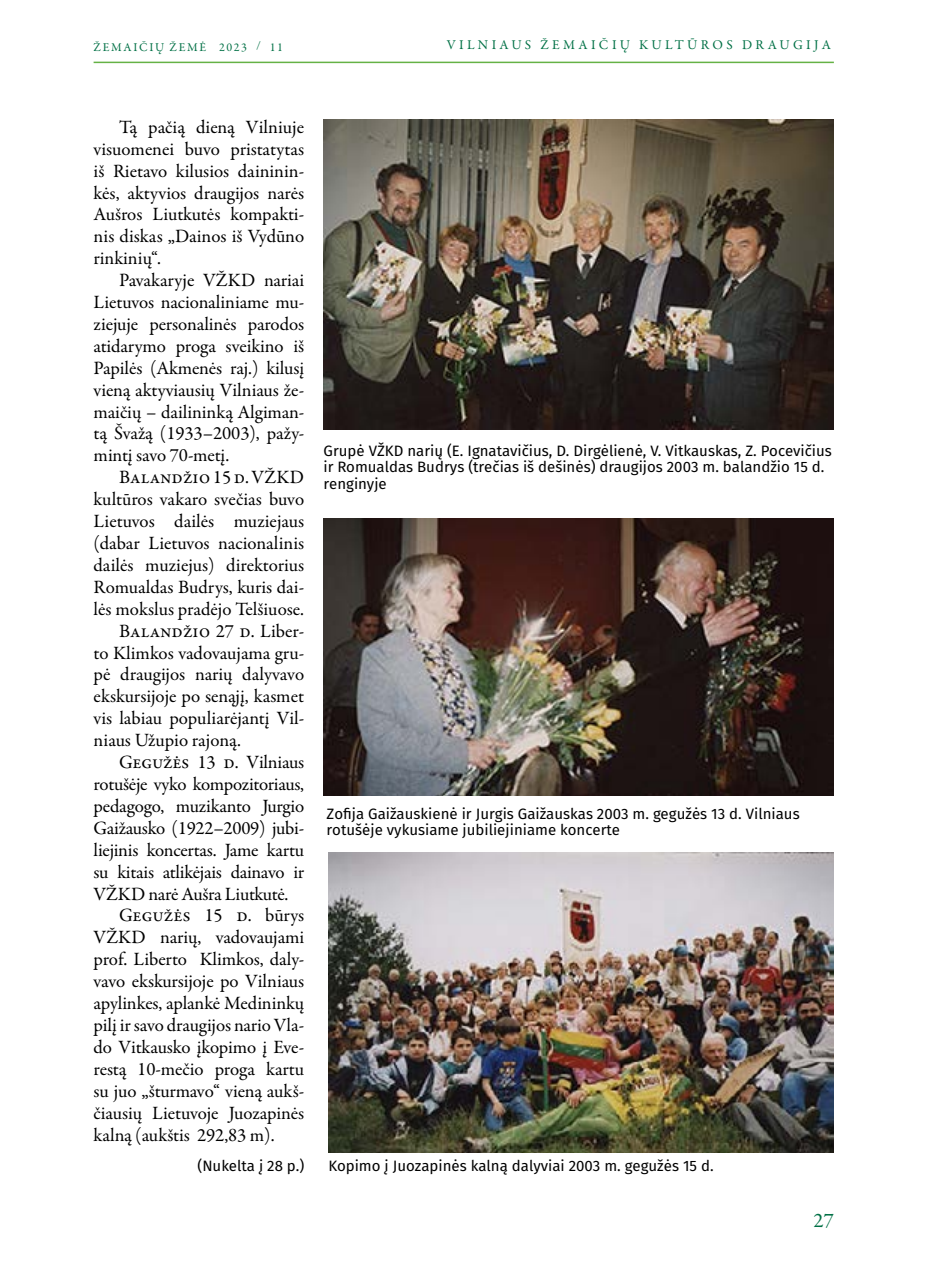
<style>
.page{position:relative;width:936px;height:1276px;background:#fff}
.page>*{position:absolute;margin:0;border:0;box-sizing:border-box;transform-origin:0 0}
.t1{font:21px "Garamond Premr Pro";color:#007045}
.t2{font:18.9px/21.9px "Garamond Premr Pro";letter-spacing:-.005em;color:#000;text-align:justify}
.t3{font:15px/16.5px "Fira Sans";color:#000}
.t4{font:13.5px "Garamond Premr Pro";letter-spacing:.25em;color:#007045}
.t5{font:12px "Garamond Premr Pro";letter-spacing:.14em;color:#007045}
</style>
<div class="page">
<hr style="left:94px;top:62px;width:739px;height:1px;background:#65b245">
<img style="left:323px;top:119px;width:510px;height:311px">
<img style="left:323px;top:519px;width:510px;height:276px">
<img style="left:328px;top:852px;width:505px;height:300px">
<p class="t5" style="left:94px;top:40px;width:191px">ŽEMAIČIŲ ŽEMĖ 2023 / 11</p>
<p class="t4" style="left:447px;top:36px;width:385px">VILNIAUS ŽEMAIČIŲ KULTŪROS DRAUGIJA</p>
<p class="t2" style="left:94px;top:116px;width:212px;text-indent:26px">Tą pačią dieną Vilniuje visuomenei buvo pristatytas iš Rietavo kilusios daininin&shy;kės, aktyvios draugijos narės Aušros Liutkutės kompakti&shy;nis diskas „Dainos iš Vydūno rinkinių“.</p>
<p class="t2" style="left:94px;top:270px;width:212px;text-indent:26px">Pavakaryje VŽKD nariai Lietuvos nacionaliniame mu&shy;ziejuje personalinės parodos atidarymo proga sveikino iš Papilės (Akmenės raj.) kilusį vieną aktyviausių Vilniaus že&shy;maičių – dailininką Algiman&shy;tą Švažą (1933–2003), pažy&shy;mintį savo 70-metį.</p>
<p class="t2" style="left:119px;top:467px;width:186px">Balandžio 15 d. VŽKD</p>
<p class="t2" style="left:94px;top:489px;width:212px">kultūros vakaro svečias buvo</p>
<p class="t2" style="left:94px;top:511px;width:212px">Lietuvos dailės muziejaus</p>
<p class="t2" style="left:94px;top:532px;width:212px">(dabar Lietuvos nacionalinis</p>
<p class="t2" style="left:94px;top:554px;width:212px">dailės muziejus) direktorius</p>
<p class="t2" style="left:94px;top:576px;width:212px">Romualdas Budrys, kuris dai-</p>
<p class="t2" style="left:94px;top:598px;width:212px">lės mokslus pradėjo Telšiuose.</p>
<p class="t2" style="left:119px;top:620px;width:186px">Balandžio 27 d. Liber-</p>
<p class="t2" style="left:94px;top:642px;width:212px">to Klimkos vadovaujama gru-</p>
<p class="t2" style="left:94px;top:664px;width:212px">pė draugijos narių dalyvavo</p>
<p class="t2" style="left:94px;top:686px;width:212px">ekskursijoje po senąjį, kasmet</p>
<p class="t2" style="left:94px;top:708px;width:212px">vis labiau populiarėjantį Vil-</p>
<p class="t2" style="left:94px;top:730px;width:149px">niaus Užupio rajoną.</p>
<p class="t2" style="left:119px;top:751px;width:186px">Gegužės 13 d. Vilniaus</p>
<p class="t2" style="left:94px;top:773px;width:212px">rotušėje vyko kompozitoriaus,</p>
<p class="t2" style="left:94px;top:795px;width:212px">pedagogo, muzikanto Jurgio</p>
<p class="t2" style="left:94px;top:817px;width:212px">Gaižausko (1922–2009) jubi-</p>
<p class="t2" style="left:94px;top:839px;width:212px">liejinis koncertas. Jame kartu</p>
<p class="t2" style="left:94px;top:861px;width:212px">su kitais atlikėjais dainavo ir</p>
<p class="t2" style="left:94px;top:883px;width:196px">VŽKD narė Aušra Liutkutė.</p>
<p class="t2" style="left:119px;top:905px;width:186px">Gegužės 15 d. būrys</p>
<p class="t2" style="left:94px;top:927px;width:212px">VŽKD narių, vadovaujami</p>
<p class="t2" style="left:94px;top:949px;width:212px">prof. Liberto Klimkos, daly-</p>
<p class="t2" style="left:94px;top:970px;width:212px">vavo ekskursijoje po Vilniaus</p>
<p class="t2" style="left:94px;top:992px;width:212px">apylinkes, aplankė Medininkų</p>
<p class="t2" style="left:94px;top:1014px;width:212px">pilį ir savo draugijos nario Vla-</p>
<p class="t2" style="left:94px;top:1036px;width:212px">do Vitkausko įkopimo į Eve-</p>
<p class="t2" style="left:94px;top:1058px;width:212px">restą 10-mečio proga kartu</p>
<p class="t2" style="left:94px;top:1080px;width:212px">su juo „šturmavo“ vieną aukš-</p>
<p class="t2" style="left:94px;top:1102px;width:212px">čiausių Lietuvoje Juozapinės</p>
<p class="t2" style="left:94px;top:1124px;width:182px">kalną (aukštis 292,83 m).</p>
<p class="t3" style="left:197px;top:1158px;width:108px">(Nukelta į 28 p.)</p>
<p class="t3" style="left:323px;top:443px;width:510px">Grupė VŽKD narių (E. Ignatavičius, D. Dirgėlienė, V. Vitkauskas, Z. Pocevičius ir Romualdas Budrys (trečias iš dešinės) draugijos 2003 m. balandžio 15 d. renginyje</p>
<p class="t3" style="left:326px;top:806px;width:474px">Zofija Gaižauskienė ir Jurgis Gaižauskas 2003 m. gegužės 13 d. Vilniaus rotušėje vykusiame jubiliejiniame koncerte</p>
<p class="t3" style="left:328px;top:1158px;width:386px">Kopimo į Juozapinės kalną dalyviai 2003 m. gegužės 15 d.</p>
<p class="t1" style="left:813px;top:1208px;width:22px">27</p>
</div>
